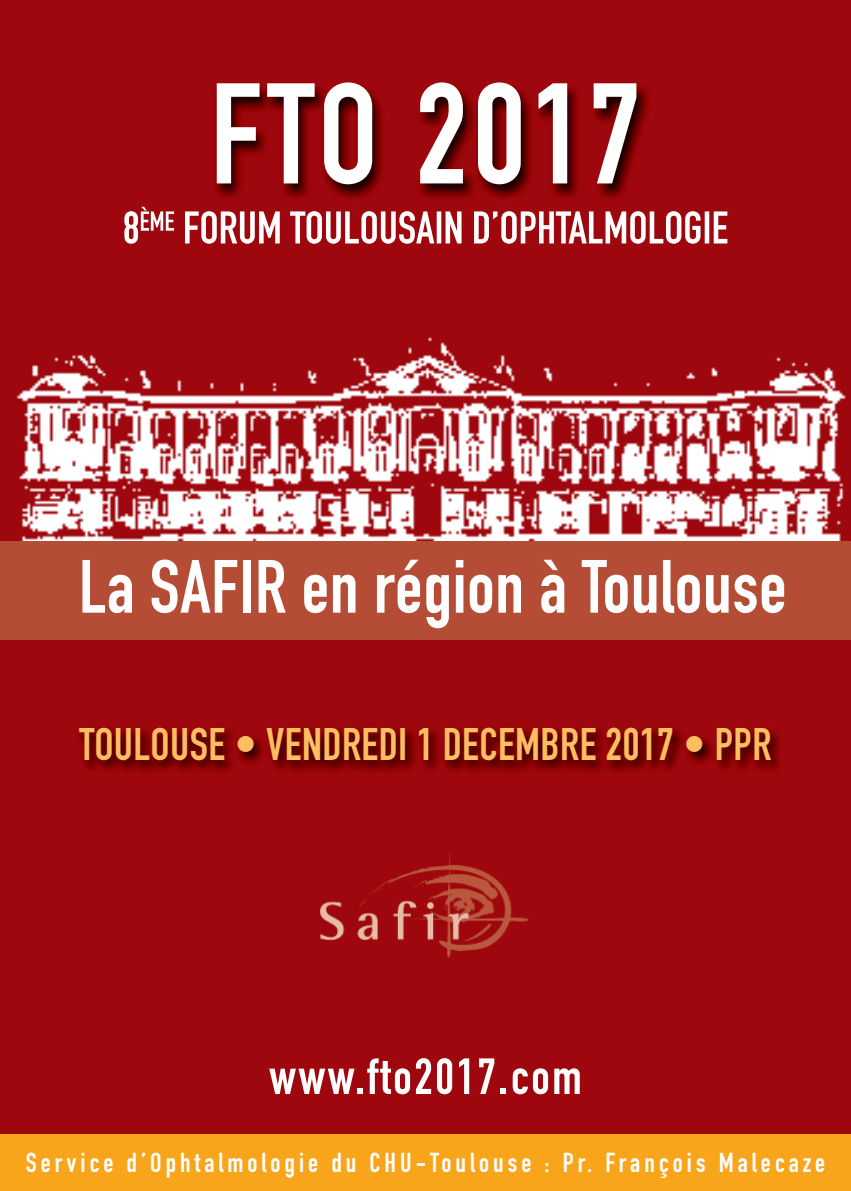
<style>
.page{position:relative;width:851px;height:1191px;background:#fff}
.page>*{position:absolute;margin:0;border:0;box-sizing:border-box;transform-origin:0 0}
.t1{font:140.6px "DIN Engschrift Alternate";letter-spacing:.04em;color:#fff}
.t2{font:74px "DIN Engschrift Alternate";letter-spacing:.01em;color:#fff}
.t3{font:50px "DIN Engschrift Alternate";letter-spacing:.05em;color:#fff}
.t4{font:45px "DIN Engschrift Alternate";letter-spacing:.01em;color:#fdbe62}
.t5{font:27px "DIN Engschrift Alternate";letter-spacing:.15em;color:#fff}
</style>
<div class="page">
<div style="left:0;top:0;width:850px;height:1191px;background:#9d070d"></div>
<div style="left:0;top:539px;width:850px;height:100px;background:#b54c35"></div>
<img style="left:138px;top:86px;width:590px;height:158px">
<img style="left:124px;top:211px;width:14px;height:33px">
<img style="left:141px;top:207px;width:33px;height:24px">
<img style="left:185px;top:211px;width:386px;height:33px">
<div style="left:0;top:1134px;width:850px;height:57px;background:#f9a51b"></div>
<img style="left:319px;top:853px;width:210px;height:105px">
<img style="left:79px;top:729px;width:700px;height:42px">
<img style="left:0;top:337px;width:850px;height:203px">
<h1 class="t1" style="left:210px;top:83px;width:432px">FTO 2017</h1>
<h2 class="t2" style="left:79px;top:560px;width:709px">La SAFIR en région à Toulouse</h2>
<h3 class="t4" style="left:79px;top:727px;width:693px">TOULOUSE • VENDREDI 1 DECEMBRE 2017 • PPR</h3>
<h3 class="t3" style="left:269px;top:1058px;width:314px">www.fto2017.com</h3>
<p class="t5" style="left:26px;top:1153px;width:800px">Service d’Ophtalmologie du CHU-Toulouse : Pr. François Malecaze</p>
</div>
